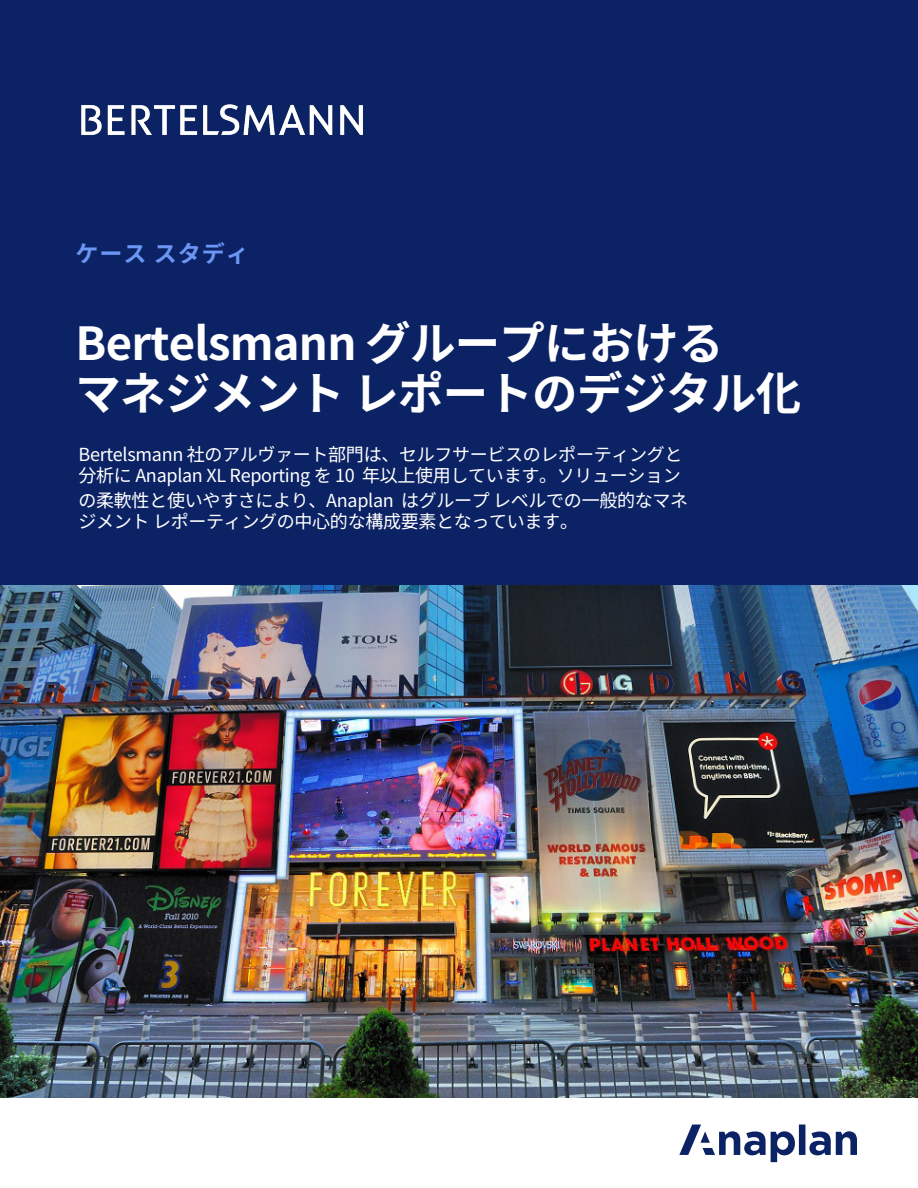
<style>
.page{position:relative;width:918px;height:1188px;background:#fff}
.page>*{position:absolute;margin:0;border:0;box-sizing:border-box;transform-origin:0 0}
.t1{font:700 45.45px/49.9px "Noto Sans CJ Kjp";letter-spacing:-.015em;color:#fff}
.t2{font:700 23.1px "Noto Sans JP";letter-spacing:.04em;color:#6c96f4}
.t3{font:18px/21.6px "Noto Sans JP";letter-spacing:-.015em;color:#fff}
.s1{font-family:"Noto Sans JP"}
</style>
<div class="page">
<img style="left:0;top:585px;width:918px;height:513px">
<div style="left:0;top:0;width:918px;height:585px;background:#0b2265"></div>
<svg style="left:679px;top:1125px;width:178px;height:37px"></svg>
<img style="left:81px;top:104px;width:282px;height:31px">
<p class="t2" style="left:76px;top:240px;width:175px">ケース スタディ</p>
<h1 class="t1" style="left:76px;top:319px;width:727px"><span class="s1">B</span>ertelsmann グループにおける<br>マネジメントレポートのデジタル化</h1>
<p class="t3" style="left:79px;top:444px;width:605px">Bertelsmann 社のアルヴァート部門は、セルフサービスのレポーティングと分析に Anaplan XL Reporting を 10 年以上使用しています。ソリューション</p>
<p class="t3" style="left:79px;top:490px;width:611px">の柔軟性と使いやすさにより、Anaplan はグループ レベルでの一般的なマネジメント レポーティングの中心的な構成要素となっています。</p>
</div>
